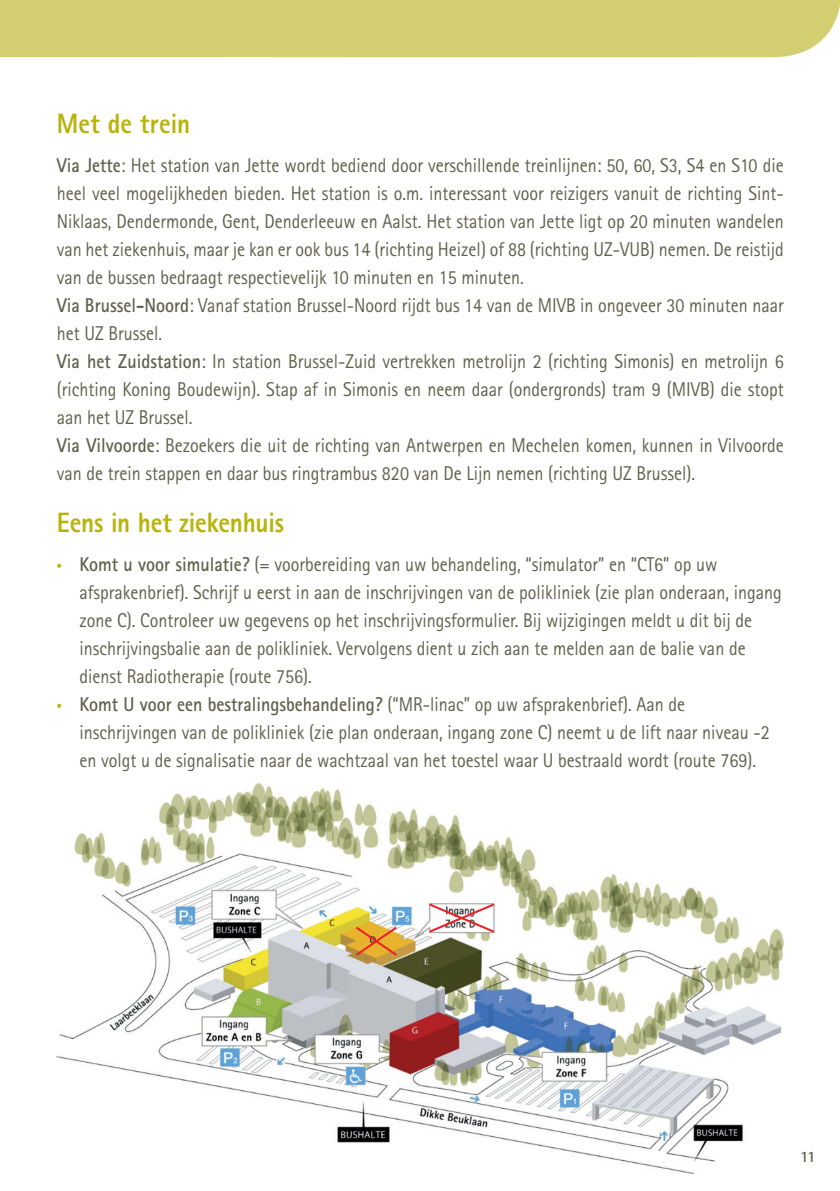
<style>
.page{position:relative;width:840px;height:1191px;background:#fff}
.page>*{position:absolute;margin:0;border:0;box-sizing:border-box;transform-origin:0 0}
.tabel_titel{font:800 28px "Rotis Sans Serif Std";letter-spacing:-.005em;color:#b8b309;scale:.9 1}
.tabel_titel-2{font:20px/28px "Rotis Sans Serif Std";color:#60614b;scale:.9 1}
.t1{font:700 16px "Rotis Sans Serif Std";color:#60614b}
.s1{font-weight:700}
.s2{font-family:"Myriad Pro";color:#b8b309}
</style>
<div class="page">
<div style="left:0;top:0;width:839px;height:57px;background:#d4ce73"></div>
<img style="left:56px;top:783px;width:727px;height:390px">
<svg style="left:427px;top:901px;width:69px;height:33px"></svg>
<svg style="left:353px;top:924px;width:46px;height:33px;background:#e19f3a"></svg>
<div style="left:506px;top:717px;width:333px;height:74px;background:#fff"></div>
<p class="tabel_titel" style="left:57px;top:105px;width:150px">Met de trein</p>
<p class="tabel_titel-2" style="left:57px;top:151px;width:808px;text-align:justify"><span class="s1">Via Jette</span>: Het station van Jette wordt bediend door verschillende treinlijnen: 50, 60, S3, S4 en S10 die heel veel mogelijkheden bieden. Het station is o.m. interessant voor reizigers vanuit de richting Sint-Niklaas, Dendermonde, Gent, Denderleeuw en Aalst. Het station van Jette ligt op 20 minuten wandelen van het ziekenhuis, maar je kan er ook bus 14 (richting Heizel) of 88 (richting UZ-VUB) nemen. De reistijd van de bussen bedraagt respectievelijk 10 minuten en 15 minuten.</p>
<p class="tabel_titel-2" style="left:57px;top:291px;width:808px"><span class="s1">Via Brussel-Noord</span>: Vanaf station Brussel-Noord rijdt bus 14 van de MIVB in ongeveer 30 minuten naar het UZ Brussel.</p>
<p class="tabel_titel-2" style="left:57px;top:347px;width:809px;text-align:justify"><span class="s1">Via het Zuidstation</span>: In station Brussel-Zuid vertrekken metrolijn 2 (richting Simonis) en metrolijn 6 (richting Koning Boudewijn). Stap af in Simonis en neem daar (ondergronds) tram 9 (MIVB) die stopt aan het UZ Brussel.</p>
<p class="tabel_titel-2" style="left:57px;top:431px;width:808px"><span class="s1">Via Vilvoorde</span>: Bezoekers die uit de richting van Antwerpen en Mechelen komen, kunnen in Vilvoorde van de trein stappen en daar bus ringtrambus 820 van De Lijn nemen (richting UZ Brussel).</p>
<p class="tabel_titel" style="left:57px;top:504px;width:254px">Eens in het ziekenhuis</p>
<p class="tabel_titel-2" style="left:79px;top:550px;width:781px;text-indent:-23px"><span class="s2">•</span> <span class="s1">Komt u voor simulatie?</span> (= voorbereiding van uw behandeling, “simulator” en “CT6” op uw afsprakenbrief). Schrijf u eerst in aan de inschrijvingen van de polikliniek (zie plan onderaan, ingang zone C). Controleer uw gegevens op het inschrijvingsformulier. Bij wijzigingen meldt u dit bij de inschrijvingsbalie aan de polikliniek. Vervolgens dient u zich aan te melden aan de balie van de dienst Radiotherapie (route 756).</p>
<p class="tabel_titel-2" style="left:79px;top:690px;width:768px;text-indent:-23px"><span class="s2">•</span> <span class="s1">Komt U voor een bestralingsbehandeling?</span> (“MR-linac” op uw afsprakenbrief). Aan de inschrijvingen van de polikliniek (zie plan onderaan, ingang zone C) neemt u de lift naar niveau -2 en volgt u de signalisatie naar de wachtzaal van het toestel waar U bestraald wordt (route 769).</p>
<p class="t1" style="left:799px;top:1146px;width:17px">11</p>
</div>
